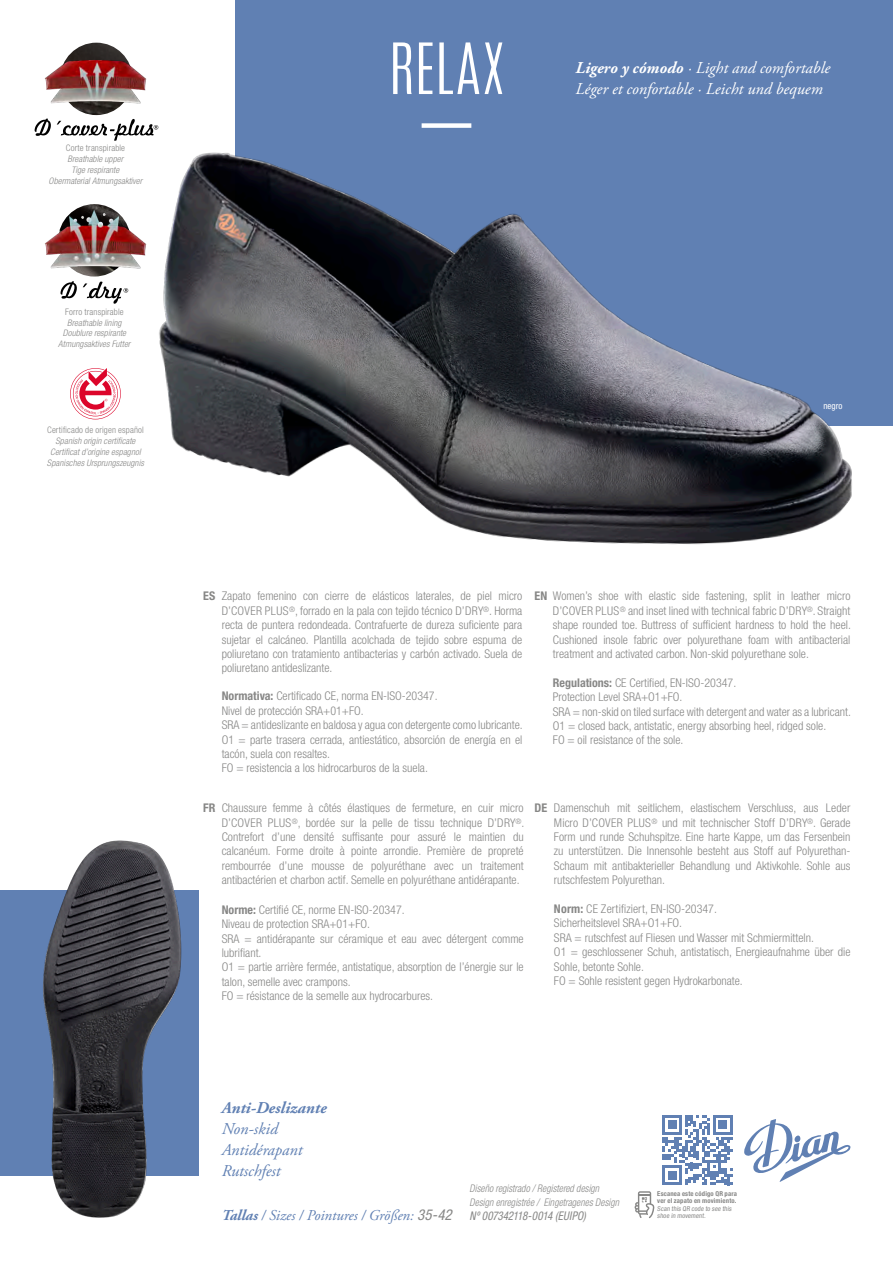
<style>
.page{position:relative;width:893px;height:1263px;background:#fff}
.page>*{position:absolute;margin:0;border:0;box-sizing:border-box;transform-origin:0 0}
.H1_Main1{font:300 60px "Antonio";letter-spacing:.01em;color:#fff}
.H3_Text1{font:italic 16.5px "Adobe Garamond Pro";color:#fff}
.H3_Text1-2{font:italic 16.5px "Adobe Garamond Pro";color:#6080b3}
.H3_Text1-3{font:italic 700 16.5px "Adobe Garamond Pro";color:#6080b3}
.t1{font:italic 15px "Adobe Garamond Pro";color:#6080b3}
.t2{font:300 condensed 12px/14.4px "Helvetica Neue LT Std";color:#878786;text-align:justify}
.t3{font:italic condensed 12px "Helvetica Neue LT Std";letter-spacing:-.005em;color:#878786;scale:.92 1}
.t4{font:700 condensed 12px "Helvetica Neue LT Std";letter-spacing:.015em;color:#878786}
.t5{font:italic 300 condensed 10.5px "Helvetica Neue LT Std";letter-spacing:.01em;color:#878786;scale:.92 1}
.t6{font:italic 300 condensed 9px "Helvetica Neue LT Std";letter-spacing:.01em;color:#878786}
.t7{font:300 condensed 9px "Helvetica Neue LT Std";letter-spacing:.02em;color:#878786}
.t8{font:condensed 9px "Helvetica Neue LT Std";letter-spacing:-.005em;color:#fff}
.t9{font:700 condensed 6.75px/6.8px "Helvetica Neue LT Std";letter-spacing:.025em;color:#878786}
.t10{font:condensed 6.75px/6.8px "Helvetica Neue LT Std";color:#878786}
.s1{font-weight:700}
.s2{font-family:"Helvetica Neue LT Std";font-stretch:condensed;color:#878786}
</style>
<div class="page">
<svg style="left:744px;top:1119px;width:107px;height:63px"></svg>
<div style="left:235px;top:0;width:658px;height:425px;background:#6080b3"></div>
<img style="left:99px;top:152px;width:776px;height:393px">
<svg style="left:662px;top:1115px;width:70px;height:70px"></svg>
<svg style="left:635px;top:1191px;width:19px;height:27px"></svg>
<div style="left:422px;top:123px;width:49px;height:5px;background:#fff"></div>
<div style="left:0;top:890px;width:198px;height:286px;background:#6080b3"></div>
<img style="left:43px;top:840px;width:156px;height:378px">
<img style="left:60px;top:43px;width:73px;height:72px;border-radius:36px">
<img style="left:44px;top:52px;width:103px;height:57px">
<svg style="left:70px;top:368px;width:51px;height:51px"></svg>
<svg style="left:61px;top:281px;width:16px;height:18px"></svg>
<svg style="left:83px;top:282px;width:45px;height:22px"></svg>
<img style="left:44px;top:208px;width:108px;height:69px">
<svg style="left:35px;top:119px;width:16px;height:17px"></svg>
<svg style="left:57px;top:119px;width:101px;height:22px"></svg>
<p class="t7" style="left:66px;top:143px;width:61px">Corte transpirable</p>
<p class="t6" style="left:68px;top:154px;width:57px">Breathable upper</p>
<p class="t6" style="left:72px;top:165px;width:49px">Tige respirante</p>
<p class="t6" style="left:49px;top:175px;width:95px">Obermaterial Atmungsaktiver</p>
<p class="t7" style="left:65px;top:306px;width:60px">Forro transpirable</p>
<p class="t6" style="left:67px;top:317px;width:56px">Breathable lining</p>
<p class="t6" style="left:63px;top:328px;width:65px">Doublure respirante</p>
<p class="t6" style="left:58px;top:339px;width:74px">Atmungsaktives Futter</p>
<p class="t7" style="left:47px;top:425px;width:98px">Certificado de origen español</p>
<p class="t6" style="left:55px;top:436px;width:82px">Spanish origin certificate</p>
<p class="t6" style="left:50px;top:447px;width:92px">Certificat d’origine espagnol</p>
<p class="t6" style="left:47px;top:457px;width:98px">Spanisches Ursprungszeugnis</p>
<p class="H1_Main1" style="left:388px;top:25px;width:118px">RELAX</p>
<p class="H3_Text1" style="left:576px;top:58px;width:256px"><span class="s1">Ligero y cómodo</span> · Light and comfortable</p>
<p class="H3_Text1" style="left:576px;top:79px;width:249px">Léger et confortable · Leicht und bequem</p>
<p class="t8" style="left:823px;top:401px;width:20px">negro</p>
<p class="t2" style="left:222px;top:589px;width:302px">Zapato femenino con cierre de elásticos laterales, de piel micro D’COVER PLUS<sup>®</sup>, forrado en la pala con tejido técnico D’DRY<sup>®</sup>. Horma recta de puntera redondeada. Contrafuerte de dureza suficiente para sujetar el calcáneo. Plantilla acolchada de tejido sobre espuma de poliuretano con tratamiento antibacterias y carbón activado. Suela de poliuretano antideslizante.</p>
<p class="t2" style="left:222px;top:689px;width:217px"><span class="s1">Normativa:</span> Certificado CE, norma EN-ISO-20347.</p>
<p class="t2" style="left:222px;top:703px;width:144px">Nivel de protección SRA+01+FO.</p>
<p class="t2" style="left:222px;top:718px;width:303px">SRA = antideslizante en baldosa y agua con detergente como lubricante.</p>
<p class="t2" style="left:222px;top:732px;width:302px">O1 = parte trasera cerrada, antiestático, absorción de energía en el tacón, suela con resaltes.</p>
<p class="t2" style="left:222px;top:761px;width:208px">FO = resistencia a los hidrocarburos de la suela.</p>
<p class="t4" style="left:203px;top:589px;width:14px">ES</p>
<p class="t2" style="left:553px;top:589px;width:300px">Women’s shoe with elastic side fastening, split in leather micro D’COVER PLUS<sup>®</sup> and inset lined with technical fabric D’DRY<sup>®</sup>. Straight shape rounded toe. Buttress of sufficient hardness to hold the heel.<br>Cushioned insole fabric over polyurethane foam with antibacterial treatment and activated carbon. Non-skid polyurethane sole.</p>
<p class="t2" style="left:553px;top:675px;width:185px"><span class="s1">Regulations:</span> CE Certified, EN-ISO-20347.</p>
<p class="t2" style="left:553px;top:690px;width:131px">Protection Level SRA+O1+FO.</p>
<p class="t2" style="left:553px;top:704px;width:299px">SRA = non-skid on tiled surface with detergent and water as a lubricant.</p>
<p class="t2" style="left:553px;top:718px;width:275px">O1 = closed back, antistatic, energy absorbing heel, ridged sole.</p>
<p class="t2" style="left:553px;top:733px;width:132px">FO = oil resistance of the sole.</p>
<p class="t4" style="left:534px;top:589px;width:14px">EN</p>
<p class="t2" style="left:222px;top:801px;width:304px">Chaussure femme à côtés élastiques de fermeture, en cuir micro D’COVER PLUS<sup>®</sup>, bordée sur la pelle de tissu technique D’DRY<sup>®</sup>.<br>Contrefort d’une densité suffisante pour assuré le maintien du calcanéum. Forme droite à pointe arrondie. Première de propreté rembourrée d’une mousse de polyuréthane avec un traitement antibactérien et charbon actif. Semelle en polyuréthane antidérapante.</p>
<p class="t2" style="left:222px;top:902px;width:184px"><span class="s1">Norme:</span> Certifié CE, norme EN-ISO-20347.</p>
<p class="t2" style="left:222px;top:917px;width:150px">Niveau de protection SRA+01+FO.</p>
<p class="t2" style="left:222px;top:931px;width:303px">SRA = antidérapante sur céramique et eau avec détergent comme lubrifiant.</p>
<p class="t2" style="left:222px;top:960px;width:303px">O1 = partie arrière fermée, antistatique, absorption de l’énergie sur le talon, semelle avec crampons.</p>
<p class="t2" style="left:222px;top:989px;width:213px">FO = résistance de la semelle aux hydrocarbures.</p>
<p class="t4" style="left:203px;top:801px;width:14px">FR</p>
<p class="t4" style="left:534px;top:801px;width:14px">DE</p>
<p class="t2" style="left:554px;top:801px;width:298px">Damenschuh mit seitlichem, elastischem Verschluss, aus Leder Micro D’COVER PLUS<sup>®</sup> und mit technischer Stoff D’DRY<sup>®</sup>. Gerade Form und runde Schuhspitze. Eine harte Kappe, um das Fersenbein zu unterstützen. Die Innensohle besteht aus Stoff auf Polyurethan-Schaum mit antibakterieller Behandlung und Aktivkohle. Sohle aus rutschfestem Polyurethan.</p>
<p class="t2" style="left:554px;top:901px;width:164px"><span class="s1">Norm:</span> CE Zertifiziert, EN-ISO-20347.</p>
<p class="t2" style="left:554px;top:916px;width:130px">Sicherheitslevel SRA+O1+FO.</p>
<p class="t2" style="left:554px;top:930px;width:261px">SRA = rutschfest auf Fliesen und Wasser mit Schmiermitteln.</p>
<p class="t2" style="left:554px;top:945px;width:298px">O1 = geschlossener Schuh, antistatisch, Energieaufnahme über die<br>Sohle, betonte Sohle.</p>
<p class="t2" style="left:554px;top:973px;width:190px">FO = Sohle resistent gegen Hydrokarbonate.</p>
<p class="H3_Text1-3" style="left:222px;top:1098px;width:106px">Anti-Deslizante</p>
<p class="H3_Text1-2" style="left:222px;top:1118px;width:58px">Non-skid</p>
<p class="H3_Text1-2" style="left:222px;top:1139px;width:82px">Antidérapant</p>
<p class="H3_Text1-2" style="left:222px;top:1161px;width:60px">Rutschfest</p>
<p class="t1" style="left:222px;top:1207px;width:231px"><span class="s1">Tallas</span> / Sizes / Pointures / Größen: <span class="s2">35-42</span></p>
<p class="t5" style="left:469px;top:1182px;width:143px">Diseño registrado / Registered design</p>
<p class="t5" style="left:469px;top:1196px;width:164px">Design enregistrée / Eingetragenes Design</p>
<p class="t3" style="left:469px;top:1209px;width:128px">Nº 007342118-0014 (EUIPO)</p>
<p class="t9" style="left:657px;top:1190px;width:81px">Escanea este código QR para ver el zapato en movimiento.</p>
<p class="t10" style="left:657px;top:1205px;width:77px">Scan this QR code to see this shoe in movement.</p>
</div>
